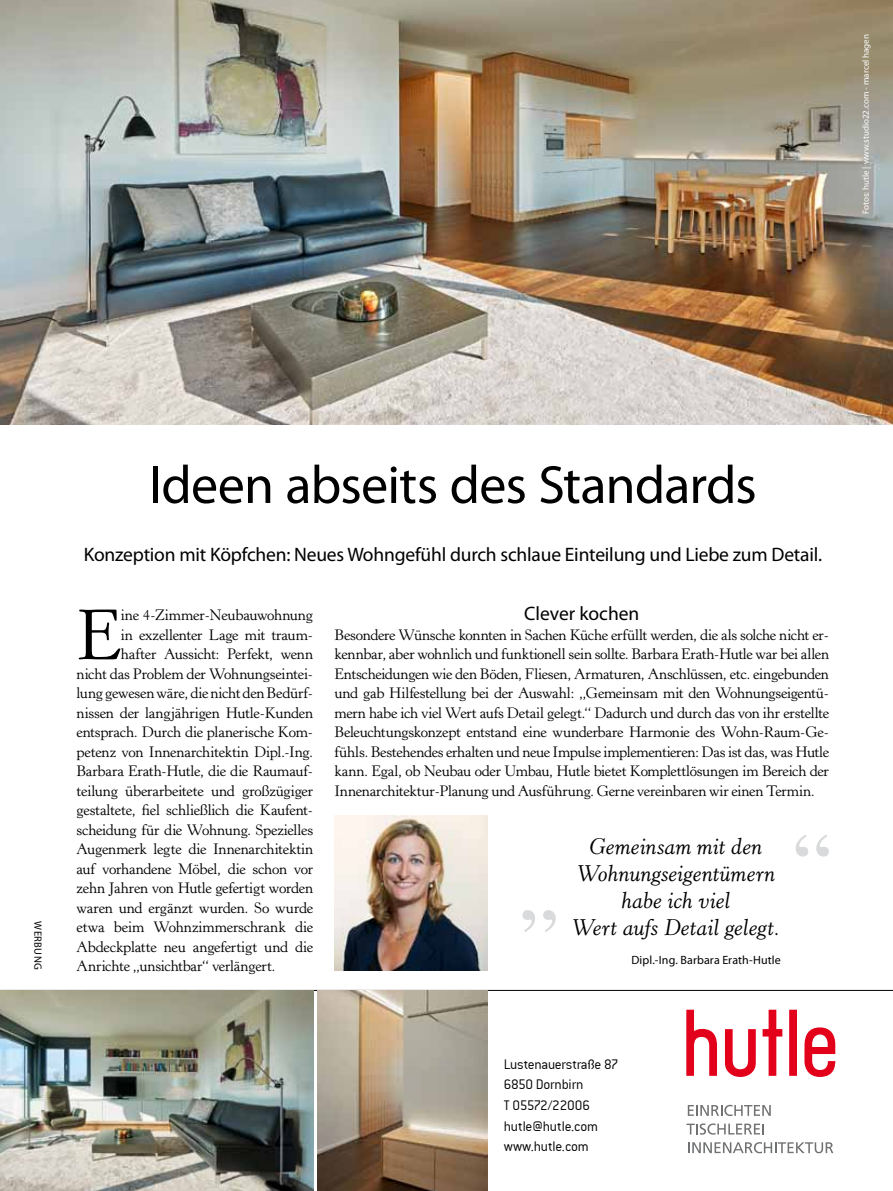
<style>
.page{position:relative;width:893px;height:1191px;background:#fff}
.page>*{position:absolute;margin:0;border:0;box-sizing:border-box;transform-origin:0 0}
.t1{font:70.35px "Horley Old Style MT Std";color:#000}
.t2{font:54px "Myriad Pro";letter-spacing:-.015em;color:#000}
.t3{font:italic 22.5px/27px "Horley Old Style MT Std";color:#000;text-align:center}
.t4{font:19.5px "Myriad Pro";letter-spacing:-.01em;color:#000}
.t5{font:15px/19.5px "Horley Old Style MT Std";letter-spacing:-.015em;color:#000;text-align:justify}
.t6{font:15px/20.7px "Conduit ITCTT Light";letter-spacing:-.015em;color:#000}
.t7{font:12px "Myriad Pro";letter-spacing:.01em;color:#000}
.t8{font:10.5px "Myriad Pro";letter-spacing:.04em;color:#000}
.t9{font:9px "Myriad Pro";color:#fff}
</style>
<div class="page">
<img style="left:0;top:0;width:893px;height:425px">
<hr style="left:0;top:990px;width:893px;height:1px;background:#000">
<img style="left:334px;top:815px;width:153px;height:156px">
<svg style="left:522px;top:910px;width:34px;height:22px"></svg>
<svg style="left:796px;top:835px;width:33px;height:21px"></svg>
<svg style="left:686px;top:1009px;width:31px;height:66px"></svg>
<svg style="left:763px;top:1009px;width:19px;height:66px"></svg>
<svg style="left:789px;top:1009px;width:8px;height:66px"></svg>
<svg style="left:725px;top:1029px;width:31px;height:48px"></svg>
<svg style="left:804px;top:1027px;width:31px;height:50px"></svg>
<svg style="left:688px;top:1104px;width:83px;height:12px"></svg>
<svg style="left:686px;top:1123px;width:78px;height:11px"></svg>
<svg style="left:688px;top:1142px;width:145px;height:11px"></svg>
<img style="left:317px;top:990px;width:170px;height:201px">
<img style="left:0;top:990px;width:313px;height:201px">
<p class="t9" style="left:860px;top:214px;width:182px;rotate:-90deg">Fotos: hutle | www.studio22.com - marcel hagen</p>
<p class="t8" style="left:44px;top:921px;width:50px;rotate:90deg">WERBUNG</p>
<h2 class="t2" style="left:149px;top:451px;width:609px">Ideen abseits des Standards</h2>
<h3 class="t4" style="left:84px;top:543px;width:740px">Konzeption mit Köpfchen: Neues Wohngefühl durch schlaue Einteilung und Liebe zum Detail.</h3>
<h1 class="t1" style="left:77px;top:593px;width:47px">E</h1>
<p class="t5" style="left:121px;top:605px;width:194px">ine 4-Zimmer-Neubauwohnung</p>
<p class="t5" style="left:121px;top:625px;width:194px">in exzellenter Lage mit traum-</p>
<p class="t5" style="left:121px;top:644px;width:194px">hafter Aussicht: Perfekt, wenn</p>
<p class="t5" style="left:77px;top:664px;width:238px">nicht das Problem der Wohnungseintei-</p>
<p class="t5" style="left:77px;top:683px;width:238px">lung gewesen wäre, die nicht den Bedürf-</p>
<p class="t5" style="left:77px;top:703px;width:238px">nissen der langjährigen Hutle-Kunden</p>
<p class="t5" style="left:77px;top:722px;width:238px">entsprach. Durch die planerische Kom-</p>
<p class="t5" style="left:77px;top:742px;width:238px">petenz von Innenarchitektin Dipl.-Ing.</p>
<p class="t5" style="left:77px;top:761px;width:238px">Barbara Erath-Hutle, die die Raumauf-</p>
<p class="t5" style="left:77px;top:781px;width:238px">teilung überarbeitete und großzügiger</p>
<p class="t5" style="left:77px;top:800px;width:238px">gestaltete, fiel schließlich die Kaufent-</p>
<p class="t5" style="left:77px;top:820px;width:238px">scheidung für die Wohnung. Spezielles</p>
<p class="t5" style="left:77px;top:839px;width:238px">Augenmerk legte die Innenarchitektin</p>
<p class="t5" style="left:77px;top:859px;width:238px">auf vorhandene Möbel, die schon vor</p>
<p class="t5" style="left:77px;top:878px;width:238px">zehn Jahren von Hutle gefertigt worden</p>
<p class="t5" style="left:77px;top:898px;width:238px">waren und ergänzt wurden. So wurde</p>
<p class="t5" style="left:77px;top:917px;width:238px">etwa beim Wohnzimmerschrank die</p>
<p class="t5" style="left:77px;top:937px;width:238px">Abdeckplatte neu angefertigt und die</p>
<p class="t5" style="left:77px;top:956px;width:201px">Anrichte „unsichtbar“ verlängert.</p>
<h3 class="t4" style="left:524px;top:601px;width:117px">Clever kochen</h3>
<p class="t5" style="left:334px;top:625px;width:496px">Besondere Wünsche konnten in Sachen Küche erfüllt werden, die als solche nicht er&shy;kennbar, aber wohnlich und funktionell sein sollte. Barbara Erath-Hutle war bei allen Entscheidungen wie den Böden, Fliesen, Armaturen, Anschlüssen, etc. eingebunden und gab Hilfestellung bei der Auswahl: „Gemeinsam mit den Wohnungseigentü&shy;mern habe ich viel Wert aufs Detail gelegt.“ Dadurch und durch das von ihr erstellte Beleuchtungskonzept entstand eine wunderbare Harmonie des Wohn-Raum-Ge&shy;fühls. Bestehendes erhalten und neue Impulse implementieren: Das ist das, was Hutle kann. Egal, ob Neubau oder Umbau, Hutle bietet Komplettlösungen im Bereich der Innenarchitektur-Planung und Ausführung. Gerne vereinbaren wir einen Termin.</p>
<h3 class="t3" style="left:571px;top:833px;width:210px">Gemeinsam mit den<br>Wohnungseigentümern habe ich viel<br>Wert aufs Detail gelegt.</h3>
<p class="t7" style="left:631px;top:952px;width:151px">Dipl.-Ing. Barbara Erath-Hutle</p>
<p class="t6" style="left:504px;top:1053px;width:116px">Lustenauerstraße 87<br>6850 Dornbirn<br>T 05572/22006 hutle@hutle.com www.hutle.com</p>
</div>
